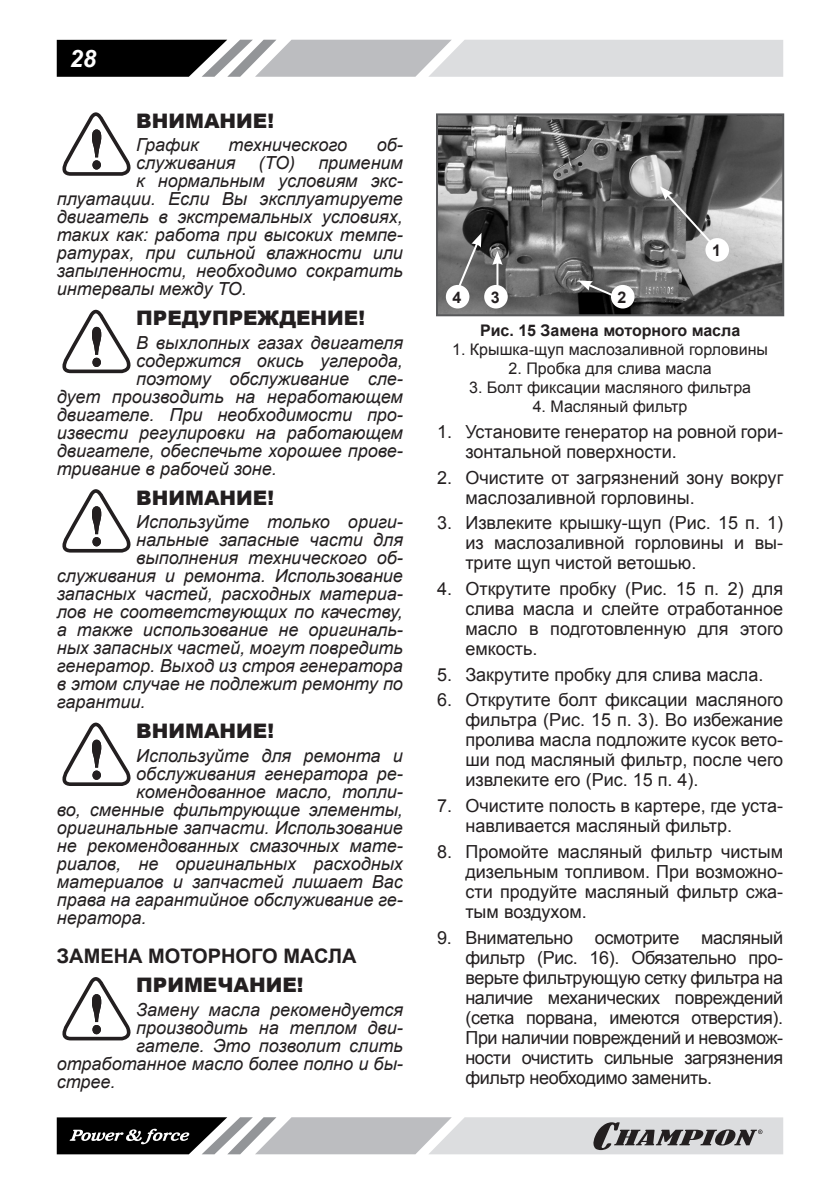
<style>
.page{position:relative;width:840px;height:1191px;background:#fff}
.page>*{position:absolute;margin:0;border:0;box-sizing:border-box;transform-origin:0 0}
.t1{font:italic 700 24px "Arial";color:#fff}
.ВНИМАНИЕ{font:900 20px "Arial";color:#231f20}
.Заголовок2{font:700 20px "Arial";color:#231f20}
.ВНИМАНИЕ_ТЕКСТ{font:italic 18px "Arial";color:#231f20}
.Текст_список{font:18px/20px "Arial";color:#231f20;text-align:justify}
.РИСУНОК_список{font:16px "Arial";color:#231f20}
.РИСУНОК{font:700 16px "Arial";color:#231f20}
</style>
<div class="page">
<svg style="left:57px;top:40px;width:725px;height:37px;background:#a7a8a9"></svg>
<svg style="left:57px;top:1117px;width:725px;height:37px;background:#a1a1a3"></svg>
<svg style="left:62px;top:112px;width:69px;height:64px"></svg>
<svg style="left:62px;top:310px;width:69px;height:63px"></svg>
<svg style="left:62px;top:489px;width:69px;height:63px"></svg>
<svg style="left:62px;top:722px;width:69px;height:64px"></svg>
<svg style="left:62px;top:977px;width:69px;height:63px"></svg>
<img style="left:439px;top:116px;width:341px;height:197px">
<div style="left:436px;top:113px;width:347px;height:203px;border:2px solid #57585a"></div>
<div style="left:705px;top:238px;width:23px;height:24px;background:#fff;border-radius:50%"></div>
<div style="left:610px;top:285px;width:24px;height:23px;background:#fff;border-radius:50%"></div>
<div style="left:445px;top:285px;width:24px;height:23px;background:#fff;border-radius:50%"></div>
<div style="left:484px;top:285px;width:23px;height:23px;background:#fff;border-radius:50%"></div>
<svg style="left:659px;top:186px;width:55px;height:61px;background:#6c6c6c"></svg>
<svg style="left:577px;top:280px;width:39px;height:18px"></svg>
<hr style="left:496px;top:262px;width:2px;height:26px;background:#fff">
<svg style="left:492px;top:251px;width:10px;height:14px"></svg>
<svg style="left:455px;top:233px;width:26px;height:59px;background:#7a7a7a"></svg>
<h1 class="t1" style="left:70px;top:42px;width:28px">28</h1>
<p class="ВНИМАНИЕ" style="left:136px;top:106px;width:139px">ВНИМАНИЕ!</p>
<p class="ВНИМАНИЕ_ТЕКСТ" style="left:136px;top:133px;width:64px">График</p>
<p class="ВНИМАНИЕ_ТЕКСТ" style="left:228px;top:133px;width:120px">технического</p>
<p class="ВНИМАНИЕ_ТЕКСТ" style="left:376px;top:133px;width:28px">об-</p>
<p class="ВНИМАНИЕ_ТЕКСТ" style="left:136px;top:151px;width:101px">служивания</p>
<p class="ВНИМАНИЕ_ТЕКСТ" style="left:258px;top:151px;width:38px">(ТО)</p>
<p class="ВНИМАНИЕ_ТЕКСТ" style="left:318px;top:151px;width:86px">применим</p>
<p class="ВНИМАНИЕ_ТЕКСТ" style="left:136px;top:169px;width:268px">к нормальным условиям экс-</p>
<p class="ВНИМАНИЕ_ТЕКСТ" style="left:57px;top:187px;width:347px">плуатации. Если Вы эксплуатируете</p>
<p class="ВНИМАНИЕ_ТЕКСТ" style="left:57px;top:205px;width:347px">двигатель в экстремальных условиях,</p>
<p class="ВНИМАНИЕ_ТЕКСТ" style="left:57px;top:223px;width:347px">таких как: работа при высоких темпе-</p>
<p class="ВНИМАНИЕ_ТЕКСТ" style="left:57px;top:241px;width:347px">ратурах, при сильной влажности или</p>
<p class="ВНИМАНИЕ_ТЕКСТ" style="left:57px;top:259px;width:347px">запыленности, необходимо сократить</p>
<p class="ВНИМАНИЕ_ТЕКСТ" style="left:57px;top:277px;width:192px">интервалы между ТО.</p>
<p class="ВНИМАНИЕ" style="left:136px;top:303px;width:230px">ПРЕДУПРЕЖДЕНИЕ!</p>
<p class="ВНИМАНИЕ_ТЕКСТ" style="left:136px;top:331px;width:268px">В выхлопных газах двигателя</p>
<p class="ВНИМАНИЕ_ТЕКСТ" style="left:136px;top:349px;width:268px">содержится окись углерода,</p>
<p class="ВНИМАНИЕ_ТЕКСТ" style="left:136px;top:367px;width:268px">поэтому обслуживание сле-</p>
<p class="ВНИМАНИЕ_ТЕКСТ" style="left:57px;top:385px;width:347px">дует производить на неработающем</p>
<p class="ВНИМАНИЕ_ТЕКСТ" style="left:57px;top:403px;width:347px">двигателе. При необходимости про-</p>
<p class="ВНИМАНИЕ_ТЕКСТ" style="left:57px;top:421px;width:347px">извести регулировки на работающем</p>
<p class="ВНИМАНИЕ_ТЕКСТ" style="left:57px;top:439px;width:347px">двигателе, обеспечьте хорошее прове-</p>
<p class="ВНИМАНИЕ_ТЕКСТ" style="left:57px;top:457px;width:221px">тривание в рабочей зоне.</p>
<p class="ВНИМАНИЕ" style="left:136px;top:483px;width:139px">ВНИМАНИЕ!</p>
<p class="ВНИМАНИЕ_ТЕКСТ" style="left:136px;top:510px;width:268px">Используйте только ориги-</p>
<p class="ВНИМАНИЕ_ТЕКСТ" style="left:136px;top:528px;width:268px">нальные запасные части для</p>
<p class="ВНИМАНИЕ_ТЕКСТ" style="left:136px;top:546px;width:268px">выполнения технического об-</p>
<p class="ВНИМАНИЕ_ТЕКСТ" style="left:57px;top:564px;width:347px">служивания и ремонта. Использование</p>
<p class="ВНИМАНИЕ_ТЕКСТ" style="left:57px;top:582px;width:347px">запасных частей, расходных материа-</p>
<p class="ВНИМАНИЕ_ТЕКСТ" style="left:57px;top:600px;width:347px">лов не соответствующих по качеству,</p>
<p class="ВНИМАНИЕ_ТЕКСТ" style="left:57px;top:618px;width:347px">а также использование не оригиналь-</p>
<p class="ВНИМАНИЕ_ТЕКСТ" style="left:57px;top:636px;width:347px">ных запасных частей, могут повредить</p>
<p class="ВНИМАНИЕ_ТЕКСТ" style="left:57px;top:654px;width:347px">генератор. Выход из строя генератора</p>
<p class="ВНИМАНИЕ_ТЕКСТ" style="left:57px;top:672px;width:347px">в этом случае не подлежит ремонту по</p>
<p class="ВНИМАНИЕ_ТЕКСТ" style="left:57px;top:690px;width:90px">гарантии.</p>
<p class="ВНИМАНИЕ" style="left:136px;top:716px;width:139px">ВНИМАНИЕ!</p>
<p class="ВНИМАНИЕ_ТЕКСТ" style="left:136px;top:743px;width:268px">Используйте для ремонта и</p>
<p class="ВНИМАНИЕ_ТЕКСТ" style="left:136px;top:761px;width:268px">обслуживания генератора ре-</p>
<p class="ВНИМАНИЕ_ТЕКСТ" style="left:136px;top:779px;width:268px">комендованное масло, топли-</p>
<p class="ВНИМАНИЕ_ТЕКСТ" style="left:57px;top:797px;width:347px">во, сменные фильтрующие элементы,</p>
<p class="ВНИМАНИЕ_ТЕКСТ" style="left:57px;top:815px;width:347px">оригинальные запчасти. Использование</p>
<p class="ВНИМАНИЕ_ТЕКСТ" style="left:57px;top:833px;width:347px">не рекомендованных смазочных мате-</p>
<p class="ВНИМАНИЕ_ТЕКСТ" style="left:57px;top:851px;width:347px">риалов, не оригинальных расходных</p>
<p class="ВНИМАНИЕ_ТЕКСТ" style="left:57px;top:869px;width:347px">материалов и запчастей лишает Вас</p>
<p class="ВНИМАНИЕ_ТЕКСТ" style="left:57px;top:887px;width:347px">права на гарантийное обслуживание ге-</p>
<p class="ВНИМАНИЕ_ТЕКСТ" style="left:57px;top:905px;width:91px">нератора.</p>
<p class="Заголовок2" style="left:57px;top:942px;width:301px">ЗАМЕНА МОТОРНОГО МАСЛА</p>
<p class="ВНИМАНИЕ" style="left:136px;top:970px;width:169px">ПРИМЕЧАНИЕ!</p>
<p class="ВНИМАНИЕ_ТЕКСТ" style="left:136px;top:998px;width:268px">Замену масла рекомендуется</p>
<p class="ВНИМАНИЕ_ТЕКСТ" style="left:136px;top:1016px;width:268px">производить на теплом дви-</p>
<p class="ВНИМАНИЕ_ТЕКСТ" style="left:136px;top:1034px;width:268px">гателе. Это позволит слить</p>
<p class="ВНИМАНИЕ_ТЕКСТ" style="left:57px;top:1052px;width:347px">отработанное масло более полно и бы-</p>
<p class="ВНИМАНИЕ_ТЕКСТ" style="left:57px;top:1070px;width:60px">стрее.</p>
<p class="РИСУНОК" style="left:711px;top:239px;width:10px">1</p>
<p class="РИСУНОК" style="left:452px;top:286px;width:10px">4</p>
<p class="РИСУНОК" style="left:490px;top:286px;width:10px">3</p>
<p class="РИСУНОК" style="left:617px;top:286px;width:10px">2</p>
<p class="РИСУНОК" style="left:479px;top:319px;width:261px">Рис. 15 Замена моторного масла</p>
<p class="РИСУНОК_список" style="left:452px;top:338px;width:317px">1. Крышка-щуп маслозаливной горловины</p>
<p class="РИСУНОК_список" style="left:508px;top:358px;width:204px">2. Пробка для слива масла</p>
<p class="РИСУНОК_список" style="left:469px;top:377px;width:283px">3. Болт фиксации масляного фильтра</p>
<p class="РИСУНОК_список" style="left:532px;top:396px;width:156px">4. Масляный фильтр</p>
<p class="Текст_список" style="left:465px;top:422px;width:319px;text-indent:-28px">1. Установите генератор на ровной гори&shy;зонтальной поверхности.</p>
<p class="Текст_список" style="left:465px;top:467px;width:319px;text-indent:-28px">2. Очистите от загрязнений зону вокруг маслозаливной горловины.</p>
<p class="Текст_список" style="left:465px;top:513px;width:319px;text-indent:-28px">3. Извлеките крышку-щуп (Рис. 15 п. 1) из маслозаливной горловины и вы&shy;трите щуп чистой ветошью.</p>
<p class="Текст_список" style="left:465px;top:579px;width:319px;text-indent:-28px">4. Открутите пробку (Рис. 15 п. 2) для слива масла и слейте отработанное масло в подготовленную для этого емкость.</p>
<p class="Текст_список" style="left:437px;top:664px;width:328px">5. Закрутите пробку для слива масла.</p>
<p class="Текст_список" style="left:465px;top:690px;width:319px;text-indent:-28px">6. Открутите болт фиксации масляного фильтра (Рис. 15 п. 3). Во избежание пролива масла подложите кусок вето&shy;ши под масляный фильтр, после чего извлеките его (Рис. 15 п. 4).</p>
<p class="Текст_список" style="left:465px;top:796px;width:319px;text-indent:-28px">7. Очистите полость в картере, где уста&shy;навливается масляный фильтр.</p>
<p class="Текст_список" style="left:465px;top:841px;width:319px;text-indent:-28px">8. Промойте масляный фильтр чистым дизельным топливом. При возможно&shy;сти продуйте масляный фильтр сжа&shy;тым воздухом.</p>
<p class="Текст_список" style="left:465px;top:927px;width:319px;text-indent:-28px">9. Внимательно осмотрите масляный фильтр (Рис. 16). Обязательно про&shy;верьте фильтрующую сетку фильтра на наличие механических повреждений (сетка порвана, имеются отверстия).<br>При наличии повреждений и невозмож&shy;ности очистить сильные загрязнения фильтр необходимо заменить.</p>
</div>
